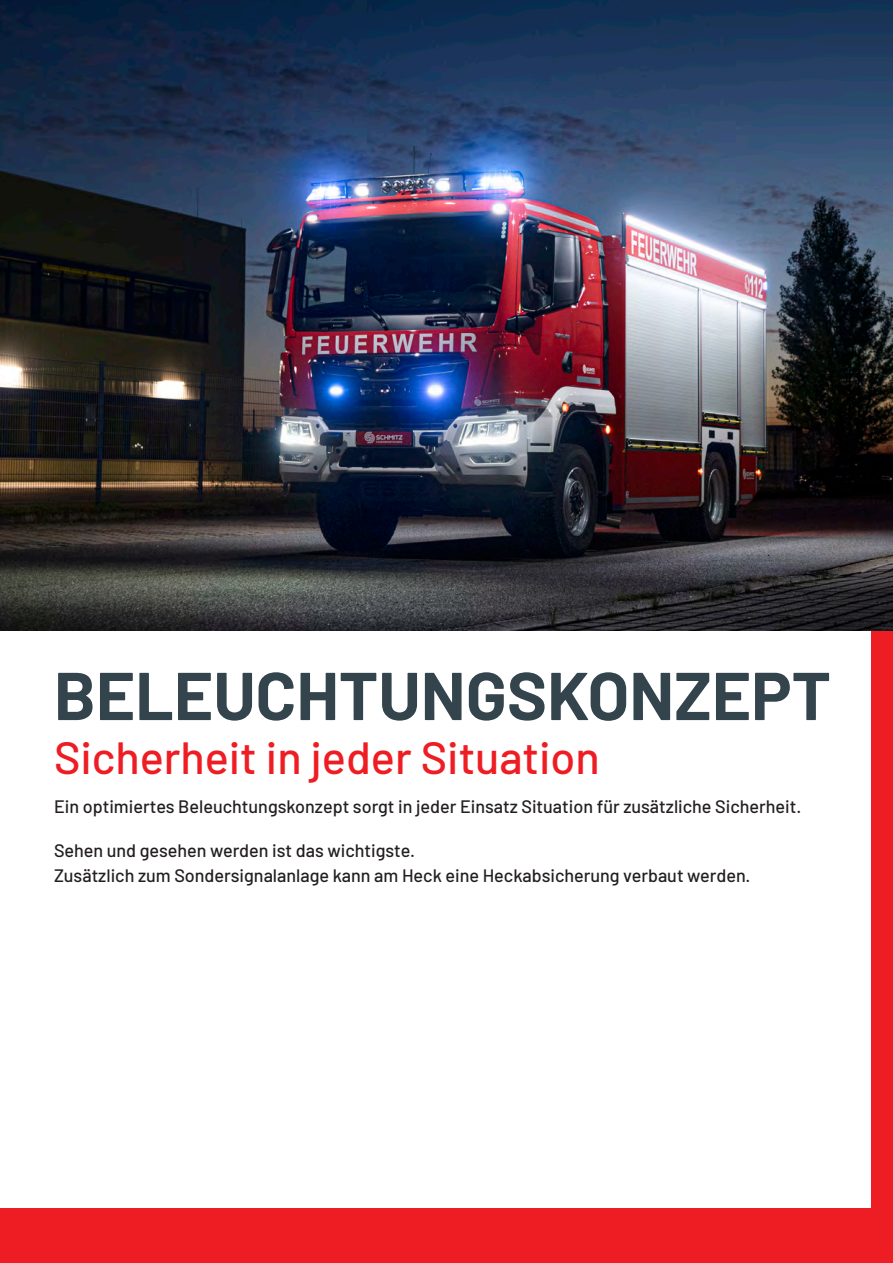
<style>
.page{position:relative;width:893px;height:1263px;background:#fff}
.page>*{position:absolute;margin:0;border:0;box-sizing:border-box;transform-origin:0 0}
.t1{font:700 67.5px "Barlow";color:#33444d}
.t2{font:500 45px "Barlow";color:#ee1d23}
.t3{font:500 18px/25.2px "Barlow";color:#231f20}
</style>
<div class="page">
<div style="left:0;top:1209px;width:893px;height:54px;background:#ee1d23"></div>
<div style="left:872px;top:0;width:21px;height:1210px;background:#ee1d23"></div>
<img style="left:0;top:0;width:893px;height:630px">
<h1 class="t1" style="left:54px;top:646px;width:778px">BELEUCHTUNGSKONZEPT</h1>
<h2 class="t2" style="left:54px;top:725px;width:547px">Sicherheit in jeder Situation</h2>
<p class="t3" style="left:54px;top:793px;width:749px">Ein optimiertes Beleuchtungskonzept sorgt in jeder Einsatz Situation für zusätzliche Sicherheit.</p>
<p class="t3" style="left:54px;top:836px;width:698px">Sehen und gesehen werden ist das wichtigste.<br>Zusätzlich zum Sondersignalanlage kann am Heck eine Heckabsicherung verbaut werden.</p>
</div>
